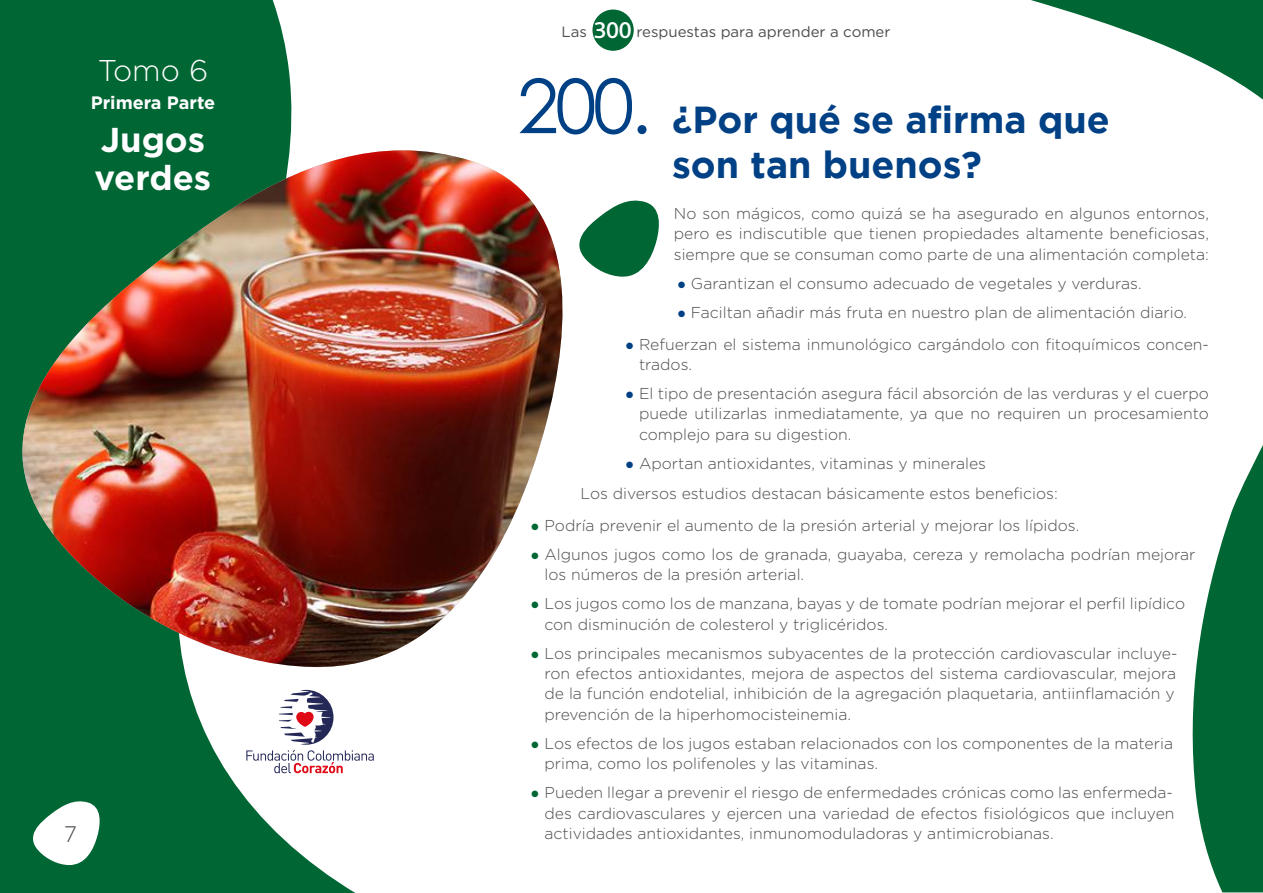
<style>
.page{position:relative;width:1263px;height:893px;background:#fff}
.page>*{position:absolute;margin:0;border:0;box-sizing:border-box;transform-origin:0 0}
.t1{font:75px "Century Gothic";color:#004085}
.t2{font:700 37.5px/45px "Gotham";color:#004085}
.t3{font:700 34.5px/37.5px "Gotham";color:#fff}
.t4{font:300 30px "Gotham";color:#fff}
.t5{font:500 24px "Bliss Pro";color:#fff}
.t6{font:300 22.5px "Gotham Rounded";color:#4c4c4c}
.t7{font:700 18px "Gotham";color:#fff}
.t8{font:300 15.75px/20.2px "Gotham Rounded";color:#4c4c4c}
.t9{font:15px "Gotham Rounded";color:#4c4c4c}
</style>
<div class="page">
<svg style="left:0;top:0;width:356px;height:893px;fill:#063"></svg>
<svg style="left:1031px;top:0;width:232px;height:100px"></svg>
<svg style="left:1192px;top:445px;width:71px;height:447px"></svg>
<svg style="left:25px;top:798px;width:77px;height:67px"></svg>
<div style="left:592px;top:10px;width:42px;height:41px;background:#063;border-radius:50%"></div>
<svg style="left:579px;top:200px;width:80px;height:77px"></svg>
<svg style="left:0;top:125px;width:356px;height:545px;background:#167345"></svg>
<img style="left:21px;top:150px;width:542px;height:519px">
<svg style="left:246px;top:690px;width:128px;height:83px"></svg>
<svg style="left:532px;top:523px;width:6px;height:7px"></svg>
<svg style="left:532px;top:552px;width:6px;height:7px"></svg>
<svg style="left:532px;top:602px;width:6px;height:7px"></svg>
<svg style="left:532px;top:651px;width:6px;height:7px"></svg>
<h3 class="t4" style="left:98px;top:54px;width:112px">Tomo 6</h3>
<p class="t7" style="left:91px;top:92px;width:126px">Primera Parte</p>
<h3 class="t3" style="left:95px;top:120px;width:118px">Jugos verdes</h3>
<h3 class="t6" style="left:64px;top:819px;width:15px">7</h3>
<h3 class="t5" style="left:594px;top:15px;width:40px">300</h3>
<p class="t9" style="left:561px;top:21px;width:27px">Las</p>
<p class="t9" style="left:636px;top:21px;width:256px">respuestas para aprender a comer</p>
<h1 class="t1" style="left:517px;top:54px;width:136px">200.</h1>
<h2 class="t2" style="left:672px;top:96px;width:439px">¿Por qué se afirma que son tan buenos?</h2>
<p class="t8" style="left:674px;top:203px;width:537px;text-align:justify">No son mágicos, como quizá se ha asegurado en algunos entornos, pero es indiscutible que tienen propiedades altamente beneficiosas, siempre que se consuman como parte de una alimentación completa:</p>
<p class="t8" style="left:691px;top:268px;width:498px;line-height:29.2px">Garantizan el consumo adecuado de vegetales y verduras.<br>Faciltan añadir más fruta en nuestro plan de alimentación diario.</p>
<p class="t8" style="left:639px;top:333px;width:571px">Refuerzan el sistema inmunológico cargándolo con fitoquímicos concen&shy;trados.</p>
<p class="t8" style="left:639px;top:383px;width:571px;text-align:justify">El tipo de presentación asegura fácil absorción de las verduras y el cuerpo puede utilizarlas inmediatamente, ya que no requiren un procesamiento complejo para su digestion.</p>
<p class="t8" style="left:580px;top:448px;width:479px;line-height:29.7px;text-indent:58px">Aportan antioxidantes, vitaminas y minerales<br>Los diversos estudios destacan básicamente estos beneficios:</p>
<p class="t8" style="left:544px;top:510px;width:652px;line-height:29.2px">Podría prevenir el aumento de la presión arterial y mejorar los lípidos.<br>Algunos jugos como los de granada, guayaba, cereza y remolacha podrían mejorar</p>
<p class="t8" style="left:544px;top:559px;width:642px;line-height:29.2px">los números de la presión arterial.<br>Los jugos como los de manzana, bayas y de tomate podrían mejorar el perfil lipídico</p>
<p class="t8" style="left:544px;top:609px;width:635px;line-height:29.2px">con disminución de colesterol y triglicéridos.<br>Los principales mecanismos subyacentes de la protección cardiovascular incluye-</p>
<p class="t8" style="left:544px;top:663px;width:633px;text-align:justify">ron efectos antioxidantes, mejora de aspectos del sistema cardiovascular, mejora de la función endotelial, inhibición de la agregación plaquetaria, antiinflamación y prevención de la hiperhomocisteinemia.</p>
<p class="t8" style="left:544px;top:732px;width:630px">Los efectos de los jugos estaban relacionados con los componentes de la materia prima, como los polifenoles y las vitaminas.</p>
<p class="t8" style="left:544px;top:782px;width:632px;text-align:justify">Pueden llegar a prevenir el riesgo de enfermedades crónicas como las enfermeda&shy;des cardiovasculares y ejercen una variedad de efectos fisiológicos que incluyen actividades antioxidantes, inmunomoduladoras y antimicrobianas.</p>
</div>
